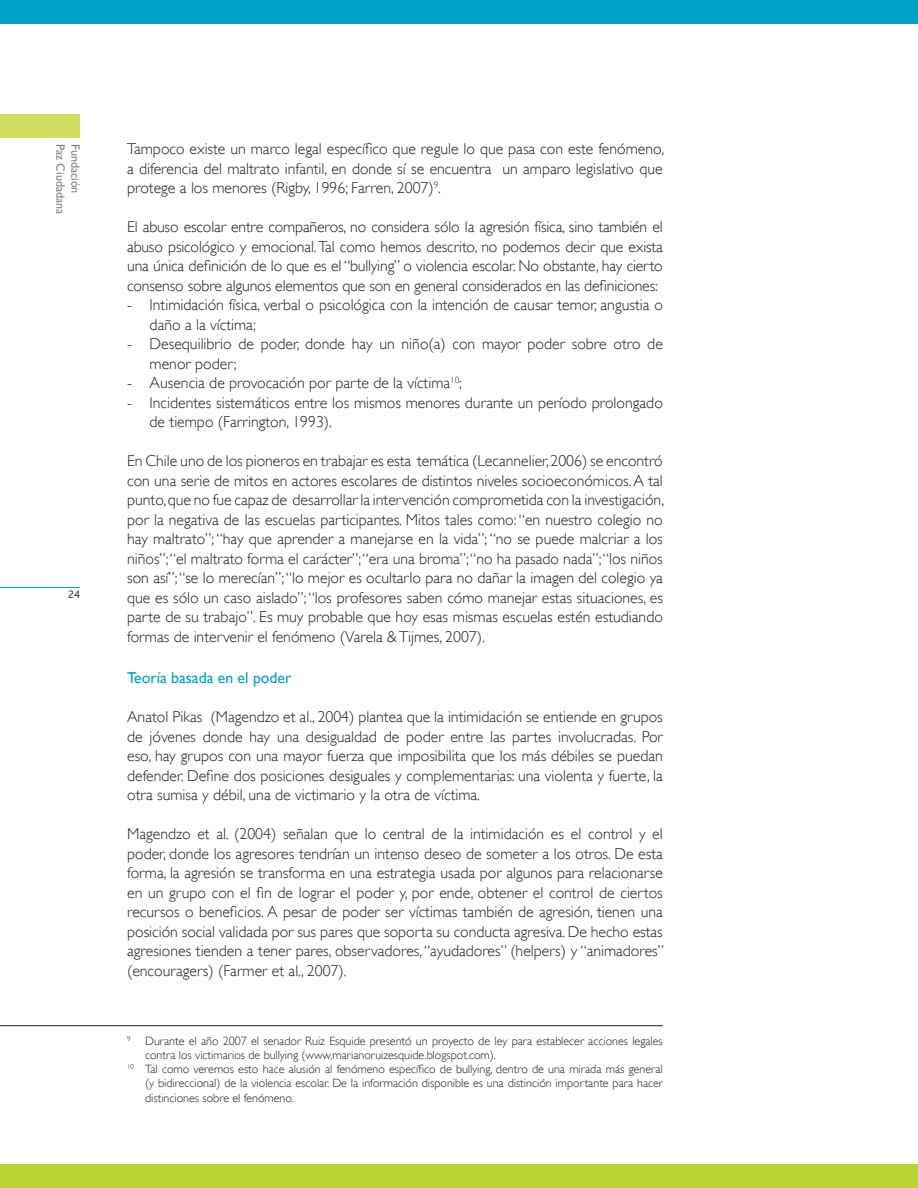
<style>
.page{position:relative;width:918px;height:1188px;background:#fff}
.page>*{position:absolute;margin:0;border:0;box-sizing:border-box;transform-origin:0 0}
.t1{font:300 15.75px/19.5px "Gill Sans";color:#231f20;text-align:justify}
.t2{font:15.75px "Gill Sans";color:#009fc8}
.t3{font:300 12px "Gill Sans";color:#231f20}
.t4{font:12px "Gill Sans";color:#808285}
.t5{font:300 11.25px "Bliss";color:#231f20}
</style>
<div class="page">
<hr style="left:0;top:587px;width:80px;height:1px;background:#009fc8">
<div style="left:0;top:114px;width:80px;height:24px;background:#cede61"></div>
<div style="left:0;top:1164px;width:918px;height:24px;background:#b7d334"></div>
<div style="left:0;top:0;width:918px;height:24px;background:#009fc8"></div>
<hr style="left:0;top:1025px;width:663px;height:1px;background:#231f20">
<p class="t4" style="left:68px;top:144px;width:72px;rotate:90deg">Paz Ciudadana</p>
<p class="t4" style="left:83px;top:144px;width:51px;rotate:90deg">Fundación</p>
<p class="t1" style="left:127px;top:139px;width:539px">Tampoco existe un marco legal específico que regule lo que pasa con este fenómeno, a diferencia del maltrato infantil, en donde sí se encuentra un amparo legislativo que protege a los menores (Rigby, 1996; Farren, 2007)<sup>9</sup>.</p>
<p class="t1" style="left:127px;top:217px;width:537px">El abuso escolar entre compañeros, no considera sólo la agresión física, sino también el abuso psicológico y emocional. Tal como hemos descrito, no podemos decir que exista una única definición de lo que es el “bullying” o violencia escolar. No obstante, hay cierto consenso sobre algunos elementos que son en general considerados en las definiciones:</p>
<p class="t1" style="left:150px;top:295px;width:515px;text-indent:-23px">- Intimidación física, verbal o psicológica con la intención de causar temor, angustia o daño a la víctima;</p>
<p class="t1" style="left:150px;top:334px;width:515px;text-indent:-23px">- Desequilibrio de poder, donde hay un niño(a) con mayor poder sobre otro de menor poder;</p>
<p class="t1" style="left:127px;top:373px;width:336px">- Ausencia de provocación por parte de la víctima<sup>10</sup>;</p>
<p class="t1" style="left:150px;top:393px;width:515px;text-indent:-23px">- Incidentes sistemáticos entre los mismos menores durante un período prolongado de tiempo (Farrington, 1993).</p>
<p class="t1" style="left:127px;top:451px;width:539px">En Chile uno de los pioneros en trabajar es esta temática (Lecannelier, 2006) se encontró con una serie de mitos en actores escolares de distintos niveles socioeconómicos. A tal punto, que no fue capaz de desarrollar la intervención comprometida con la investigación, por la negativa de las escuelas participantes. Mitos tales como: “en nuestro colegio no hay maltrato”; “hay que aprender a manejarse en la vida”; “no se puede malcriar a los niños”; “el maltrato forma el carácter”; “era una broma”; “no ha pasado nada”; “los niños son así”; “se lo merecían”; “lo mejor es ocultarlo para no dañar la imagen del colegio ya que es sólo un caso aislado”; “los profesores saben cómo manejar estas situaciones, es parte de su trabajo”. Es muy probable que hoy esas mismas escuelas estén estudiando formas de intervenir el fenómeno (Varela &amp; Tijmes, 2007).</p>
<p class="t2" style="left:127px;top:669px;width:166px">Teoría basada en el poder</p>
<p class="t1" style="left:127px;top:707px;width:537px">Anatol Pikas (Magendzo et al., 2004) plantea que la intimidación se entiende en grupos de jóvenes donde hay una desigualdad de poder entre las partes involucradas. Por eso, hay grupos con una mayor fuerza que imposibilita que los más débiles se puedan defender. Define dos posiciones desiguales y complementarias: una violenta y fuerte, la otra sumisa y débil, una de victimario y la otra de víctima.</p>
<p class="t1" style="left:127px;top:824px;width:538px">Magendzo et al. (2004) señalan que lo central de la intimidación es el control y el poder, donde los agresores tendrían un intenso deseo de someter a los otros. De esta forma, la agresión se transforma en una estrategia usada por algunos para relacionarse en un grupo con el fin de lograr el poder y, por ende, obtener el control de ciertos recursos o beneficios. A pesar de poder ser víctimas también de agresión, tienen una posición social validada por sus pares que soporta su conducta agresiva. De hecho estas agresiones tienden a tener pares, observadores, “ayudadores” (helpers) y “animadores” (encouragers) (Farmer et al., 2007).</p>
<p class="t5" style="left:68px;top:588px;width:13px">24</p>
<p class="t3" style="left:127px;top:1034px;width:537px"><sup>9</sup> Durante el año 2007 el senador Ruiz Esquide presentó un proyecto de ley para establecer acciones legales</p>
<p class="t3" style="left:145px;top:1048px;width:352px">contra los victimarios de bullying (www.marianoruizesquide.blogspot.com).</p>
<p class="t3" style="left:127px;top:1062px;width:537px"><sup>10</sup> Tal como veremos esto hace alusión al fenómeno específico de bullying, dentro de una mirada más general</p>
<p class="t3" style="left:145px;top:1076px;width:519px">(y bidireccional) de la violencia escolar. De la información disponible es una distinción importante para hacer</p>
<p class="t3" style="left:145px;top:1091px;width:150px">distinciones sobre el fenómeno.</p>
</div>
